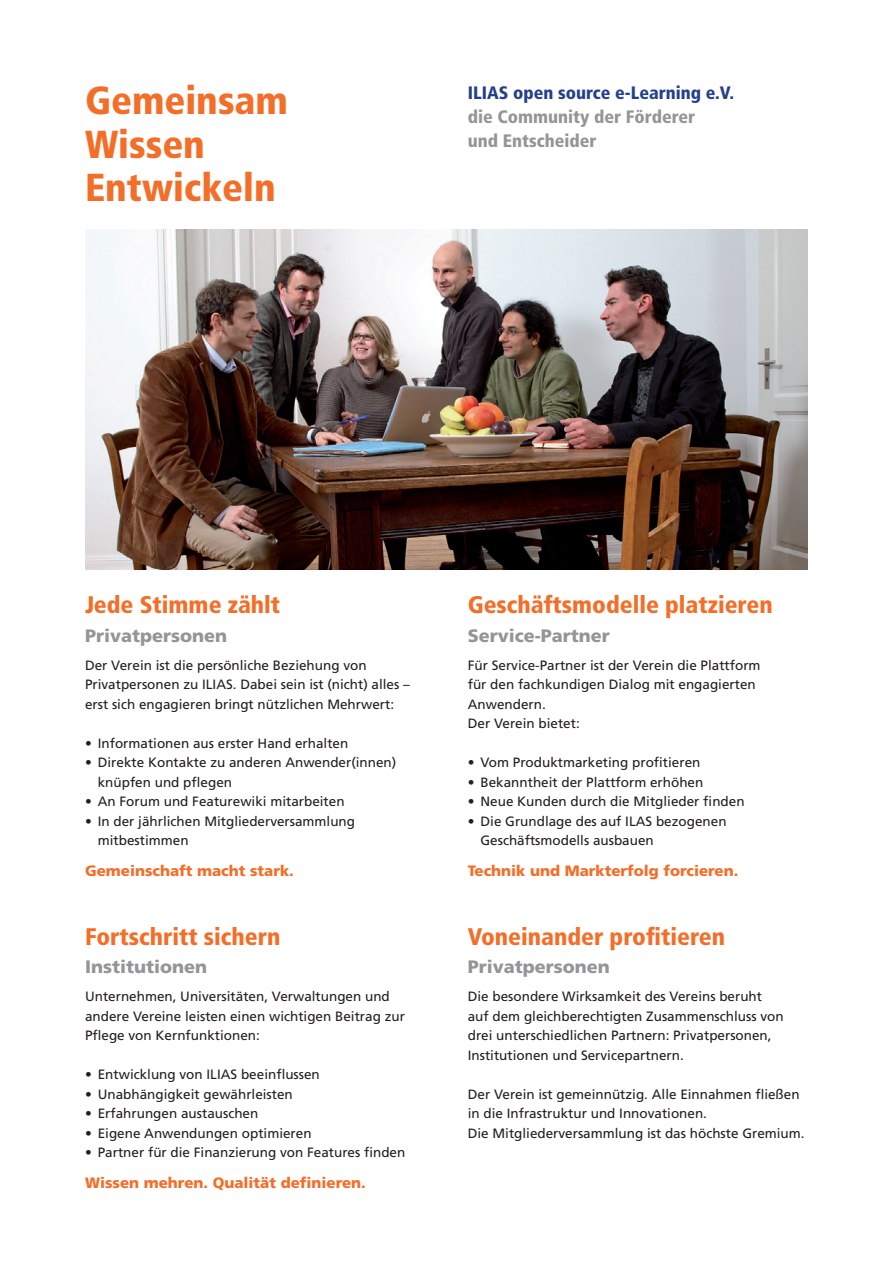
<style>
.page{position:relative;width:893px;height:1263px;background:#fff}
.page>*{position:absolute;margin:0;border:0;box-sizing:border-box;transform-origin:0 0}
.t1{font:900 condensed 39px/43.5px "Frutiger";color:#f36e28}
.t2{font:900 condensed 24px "Frutiger";color:#f36e28}
.t3{font:900 18px "Frutiger";color:#939598}
.t4{font:900 condensed 18px/24px "Frutiger";color:#939598}
.t5{font:900 condensed 18px "Frutiger";color:#253f8e}
.t6{font:900 15px "Frutiger";color:#f36e28}
.t7{font:13.5px/19.5px "Frutiger";color:#231f20}
</style>
<div class="page">
<img style="left:85px;top:230px;width:723px;height:340px">
<h1 class="t1" style="left:85px;top:79px;width:205px">Gemeinsam<br>Wissen<br>Entwickeln</h1>
<h3 class="t5" style="left:468px;top:81px;width:268px">ILIAS open source e-Learning e.V.</h3>
<h3 class="t4" style="left:468px;top:104px;width:229px">die Community der Förderer und Entscheider</h3>
<h2 class="t2" style="left:85px;top:590px;width:197px">Jede Stimme zählt</h2>
<h3 class="t3" style="left:85px;top:624px;width:144px">Privatpersonen</h3>
<p class="t7" style="left:85px;top:655px;width:326px">Der Verein ist die persönliche Beziehung von<br>Privatpersonen zu ILIAS. Dabei sein ist (nicht) alles – erst sich engagieren bringt nützlichen Mehrwert:</p>
<p class="t7" style="left:85px;top:733px;width:265px">• Informationen aus erster Hand erhalten</p>
<p class="t7" style="left:98px;top:753px;width:300px;text-indent:-13px">• Direkte Kontakte zu anderen Anwender(innen) knüpfen und pflegen</p>
<p class="t7" style="left:85px;top:792px;width:261px">• An Forum und Featurewiki mitarbeiten</p>
<p class="t7" style="left:98px;top:811px;width:259px;text-indent:-13px">• In der jährlichen Mitgliederversammlung mitbestimmen</p>
<p class="t6" style="left:85px;top:862px;width:210px">Gemeinschaft macht stark.</p>
<h2 class="t2" style="left:85px;top:922px;width:197px">Fortschritt sichern</h2>
<h3 class="t3" style="left:85px;top:956px;width:124px">Institutionen</h3>
<p class="t7" style="left:85px;top:987px;width:321px">Unternehmen, Universitäten, Verwaltungen und andere Vereine leisten einen wichtigen Beitrag zur<br>Pflege von Kernfunktionen:</p>
<p class="t7" style="left:85px;top:1065px;width:236px">• Entwicklung von ILIAS beeinflussen</p>
<p class="t7" style="left:85px;top:1084px;width:209px">• Unabhängigkeit gewährleisten</p>
<p class="t7" style="left:85px;top:1104px;width:175px">• Erfahrungen austauschen</p>
<p class="t7" style="left:85px;top:1123px;width:228px">• Eigene Anwendungen optimieren</p>
<p class="t7" style="left:85px;top:1143px;width:322px">• Partner für die Finanzierung von Features finden</p>
<p class="t6" style="left:85px;top:1174px;width:282px">Wissen mehren. Qualität definieren.</p>
<h2 class="t2" style="left:468px;top:590px;width:306px">Geschäftsmodelle platzieren</h2>
<h3 class="t3" style="left:468px;top:624px;width:143px">Service-Partner</h3>
<p class="t7" style="left:468px;top:655px;width:294px">Für Service-Partner ist der Verein die Plattform für den fachkundigen Dialog mit engagierten<br>Anwendern.<br>Der Verein bietet:</p>
<p class="t7" style="left:468px;top:753px;width:234px">• Vom Produktmarketing profitieren</p>
<p class="t7" style="left:468px;top:772px;width:237px">• Bekanntheit der Plattform erhöhen</p>
<p class="t7" style="left:468px;top:792px;width:278px">• Neue Kunden durch die Mitglieder finden</p>
<p class="t7" style="left:480px;top:811px;width:248px;text-indent:-13px">• Die Grundlage des auf ILAS bezogenen<br>Geschäftsmodells ausbauen</p>
<p class="t6" style="left:468px;top:862px;width:272px">Technik und Markterfolg forcieren.</p>
<h2 class="t2" style="left:468px;top:922px;width:259px">Voneinander profitieren</h2>
<h3 class="t3" style="left:468px;top:956px;width:144px">Privatpersonen</h3>
<p class="t7" style="left:468px;top:987px;width:317px">Die besondere Wirksamkeit des Vereins beruht auf dem gleichberechtigten Zusammenschluss von drei unterschiedlichen Partnern: Privatpersonen, Institutionen und Servicepartnern.</p>
<p class="t7" style="left:468px;top:1084px;width:338px">Der Verein ist gemeinnützig. Alle Einnahmen fließen in die Infrastruktur und Innovationen.<br>Die Mitgliederversammlung ist das höchste Gremium.</p>
</div>
